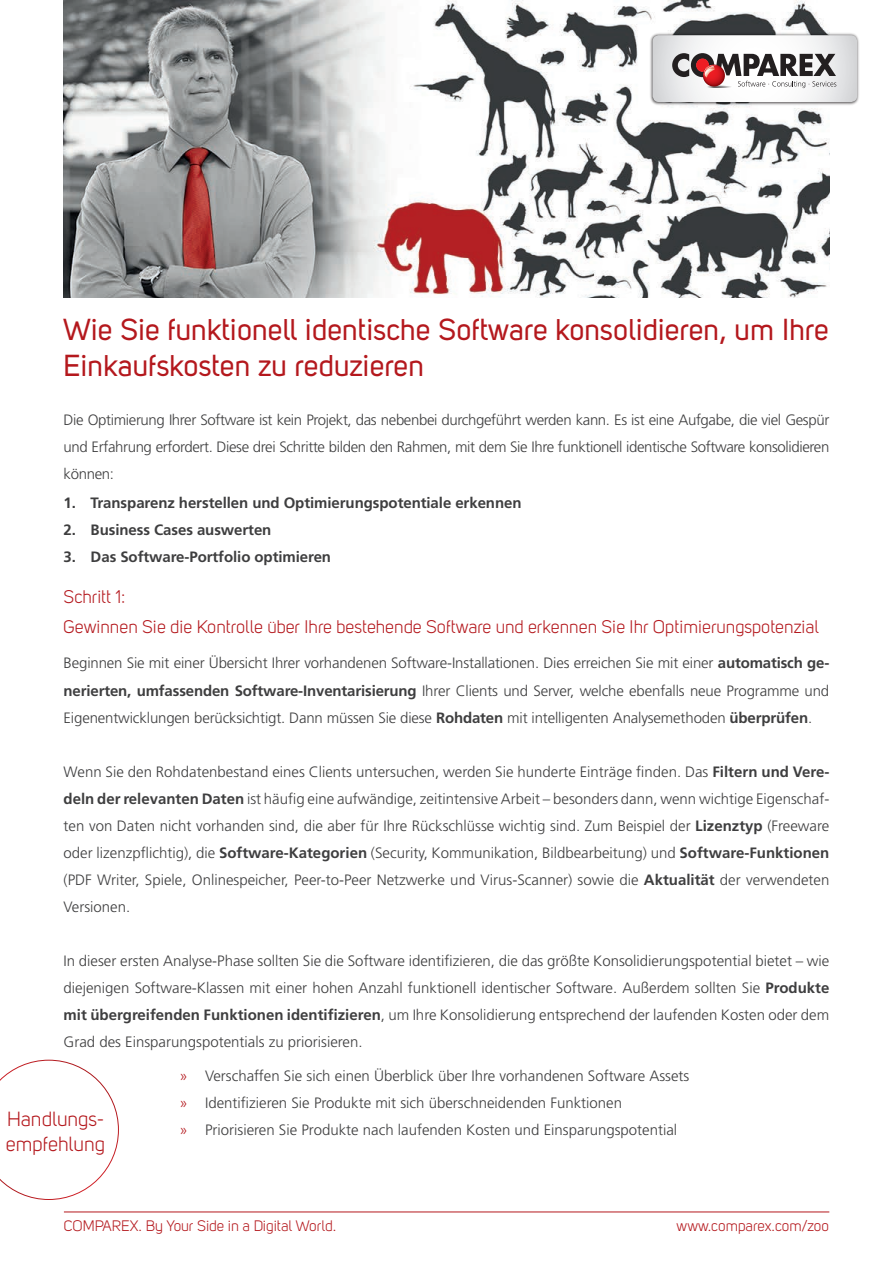
<style>
.page{position:relative;width:893px;height:1263px;background:#fff}
.page>*{position:absolute;margin:0;border:0;box-sizing:border-box;transform-origin:0 0}
.Text_Header_1{font:30px/36px "Uni Sans Regular";color:#b4181d}
.Text_Header_1-2{font:20.25px/24.3px "Uni Sans Book";color:#b4181d}
.Text_Header_2{font:18px/30px "Uni Sans Book";color:#b4181d}
.Standard_text{font:300 15px/27px "Frutiger LT";color:#3e3e3f;text-align:justify}
.t1{font:700 15px "Frutiger LT";letter-spacing:-.005em;color:#3e3e3f}
.Footer_red_left{font:15px "Uni Sans Book";color:#b4181d}
.Footer_red_right{font:15px "Uni Sans Book";color:#b4181d}
.s1{font-weight:700}
.s2{color:#b4181d}
</style>
<div class="page">
<img style="left:64px;top:0;width:765px;height:298px">
<hr style="left:64px;top:1211px;width:765px;height:1px;background:#b4181d">
<img style="left:648px;top:32px;width:211px;height:74px">
<svg style="left:653px;top:35px;width:204px;height:67px"></svg>
<svg style="left:0;top:1060px;width:119px;height:140px"></svg>
<p class="Text_Header_1" style="left:64px;top:311px;width:767px">Wie Sie funktionell identische Software konsolidieren, um Ihre<br>Einkaufskosten zu reduzieren</p>
<p class="Standard_text" style="left:64px;top:407px;width:767px">Die Optimierung Ihrer Software ist kein Projekt, das nebenbei durchgeführt werden kann. Es ist eine Aufgabe, die viel Gespür und Erfahrung erfordert. Diese drei Schritte bilden den Rahmen, mit dem Sie Ihre funktionell identische Software konsolidieren können:</p>
<p class="t1" style="left:64px;top:494px;width:459px">1. Transparenz herstellen und Optimierungspotentiale erkennen</p>
<p class="t1" style="left:64px;top:521px;width:209px">2. Business Cases auswerten</p>
<p class="t1" style="left:64px;top:548px;width:269px">3. Das Software-Portfolio optimieren</p>
<p class="Text_Header_2" style="left:64px;top:582px;width:757px">Schritt 1:<br>Gewinnen Sie die Kontrolle über Ihre bestehende Software und erkennen Sie Ihr Optimierungspotenzial</p>
<p class="Standard_text" style="left:64px;top:650px;width:767px">Beginnen Sie mit einer Übersicht Ihrer vorhandenen Software-Installationen. Dies erreichen Sie mit einer <span class="s1">automatisch ge&shy;nerierten, umfassenden Software-Inventarisierung</span> Ihrer Clients und Server, welche ebenfalls neue Programme und Eigenentwicklungen berücksichtigt. Dann müssen Sie diese <span class="s1">Rohdaten</span> mit intelligenten Analysemethoden <span class="s1">überprüfen</span>.</p>
<p class="Standard_text" style="left:64px;top:758px;width:767px">Wenn Sie den Rohdatenbestand eines Clients untersuchen, werden Sie hunderte Einträge finden. Das <span class="s1">Filtern und Vere&shy;deln der relevanten Daten</span> ist häufig eine aufwändige, zeitintensive Arbeit – besonders dann, wenn wichtige Eigenschaf&shy;ten von Daten nicht vorhanden sind, die aber für Ihre Rückschlüsse wichtig sind. Zum Beispiel der <span class="s1">Lizenztyp</span> (Freeware oder lizenzpflichtig), die <span class="s1">Software-Kategorien</span> (Security, Kommunikation, Bildbearbeitung) und <span class="s1">Software-Funktionen </span>(PDF Writer, Spiele, Onlinespeicher, Peer-to-Peer Netzwerke und Virus-Scanner) sowie die <span class="s1">Aktualität</span> der verwendeten Versionen.</p>
<p class="Standard_text" style="left:64px;top:947px;width:767px">In dieser ersten Analyse-Phase sollten Sie die Software identifizieren, die das größte Konsolidierungspotential bietet – wie diejenigen Software-Klassen mit einer hohen Anzahl funktionell identischer Software. Außerdem sollten Sie <span class="s1">Produkte mit übergreifenden Funktionen identifizieren</span>, um Ihre Konsolidierung entsprechend der laufenden Kosten oder dem Grad des Einsparungspotentials zu priorisieren.</p>
<p class="Text_Header_1-2" style="left:6px;top:1107px;width:101px">Handlungs&shy;empfehlung</p>
<p class="Standard_text" style="left:180px;top:1062px;width:511px"><span class="s2">»</span> Verschaffen Sie sich einen Überblick über Ihre vorhandenen Software Assets</p>
<p class="Standard_text" style="left:180px;top:1089px;width:444px"><span class="s2">»</span> Identifizieren Sie Produkte mit sich überschneidenden Funktionen</p>
<p class="Standard_text" style="left:180px;top:1116px;width:499px"><span class="s2">»</span> Priorisieren Sie Produkte nach laufenden Kosten und Einsparungspotential</p>
<p class="Footer_red_left" style="left:64px;top:1217px;width:274px">COMPAREX. By Your Side in a Digital World.</p>
<p class="Footer_red_right" style="left:677px;top:1217px;width:154px">www.comparex.com/zoo</p>
</div>
